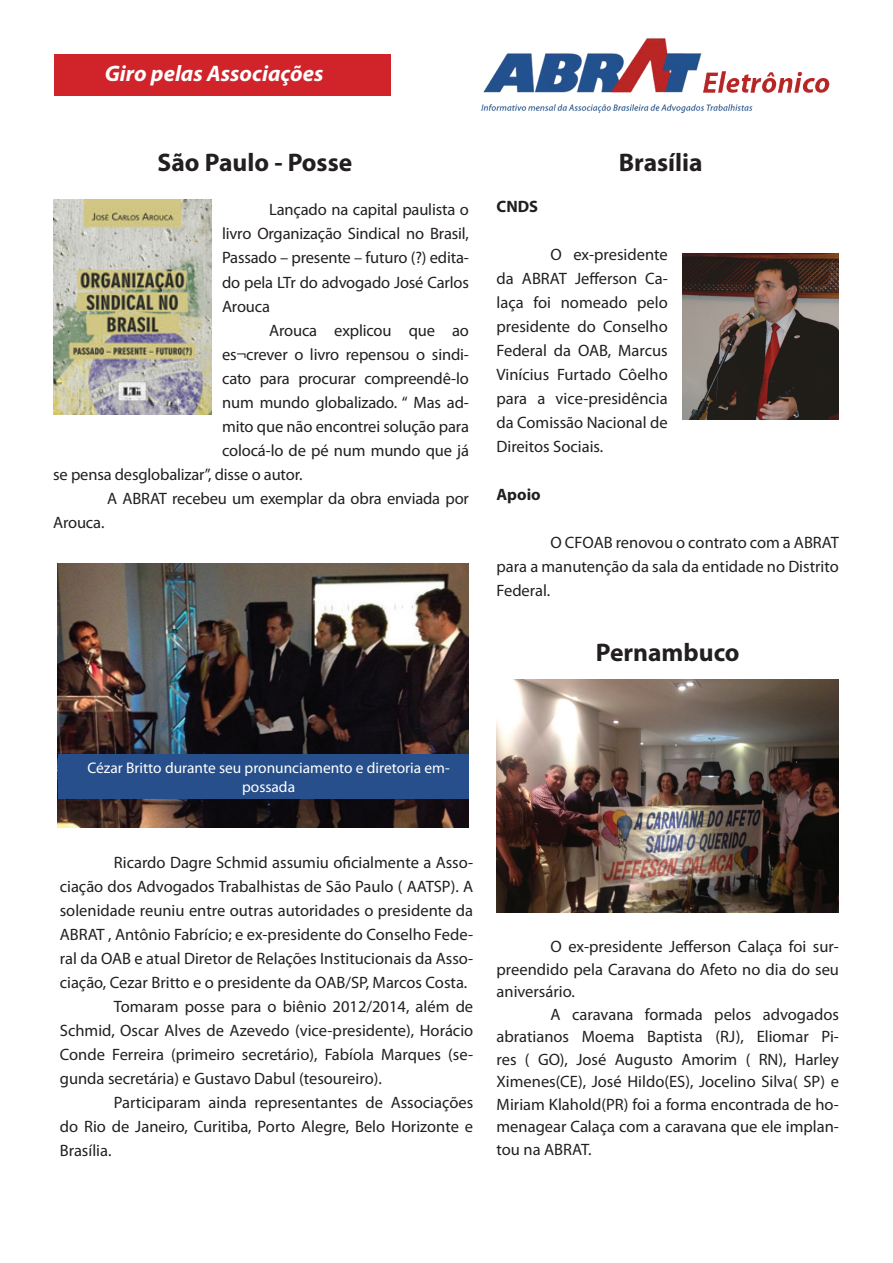
<style>
.page{position:relative;width:893px;height:1263px;background:#fff}
.page>*{position:absolute;margin:0;border:0;box-sizing:border-box;transform-origin:0 0}
.t1{font:700 25.5px "Myriad Pro";color:#231f20}
.t2{font:italic 700 22.5px "Myriad Pro";color:#fff}
.t3{font:16.5px/24px "Myriad Pro";color:#231f20;text-align:justify}
.t4{font:700 16.5px "Myriad Pro";color:#231f20}
.t5{font:15.45px/18.5px "Myriad Pro";color:#fff;text-align:center}
</style>
<div class="page">
<img style="left:480px;top:38px;width:350px;height:76px">
<img style="left:58px;top:563px;width:411px;height:264px">
<div style="left:58px;top:754px;width:411px;height:44px;background:#274f8b"></div>
<img style="left:54px;top:200px;width:157px;height:215px">
<div style="left:54px;top:54px;width:336px;height:42px;background:#d1232a"></div>
<img style="left:497px;top:679px;width:342px;height:234px">
<img style="left:682px;top:253px;width:157px;height:167px">
<h2 class="t2" style="left:105px;top:59px;width:220px">Giro pelas Associações</h2>
<h1 class="t1" style="left:157px;top:145px;width:196px">São Paulo - Posse</h1>
<p class="t3" style="left:222px;top:198px;width:248px;text-indent:47px">Lançado na capital paulista o livro Organização Sindical no Brasil, Passado – presente – futuro (?) edita&shy;do pela LTr do advogado José Carlos Arouca</p>
<p class="t3" style="left:269px;top:318px;width:201px">Arouca explicou que ao</p>
<p class="t3" style="left:222px;top:342px;width:248px">es¬crever o livro repensou o sindi-</p>
<p class="t3" style="left:222px;top:366px;width:248px">cato para procurar compreendê-lo</p>
<p class="t3" style="left:222px;top:390px;width:248px">num mundo globalizado. “ Mas ad-</p>
<p class="t3" style="left:222px;top:414px;width:248px">mito que não encontrei solução para</p>
<p class="t3" style="left:222px;top:438px;width:248px">colocá-lo de pé num mundo que já</p>
<p class="t3" style="left:53px;top:462px;width:251px">se pensa desglobalizar”, disse o autor.</p>
<p class="t3" style="left:107px;top:486px;width:363px">A ABRAT recebeu um exemplar da obra enviada por</p>
<p class="t3" style="left:53px;top:510px;width:53px">Arouca.</p>
<h1 class="t1" style="left:619px;top:145px;width:85px">Brasília</h1>
<p class="t4" style="left:497px;top:196px;width:43px">CNDS</p>
<p class="t3" style="left:497px;top:242px;width:173px;text-indent:54px">O ex-presidente da ABRAT Jefferson Ca&shy;laça foi nomeado pelo presidente do Conselho Federal da OAB, Marcus Vinícius Furtado Côelho para a vice-presidência da Comissão Nacional de Direitos Sociais.</p>
<p class="t4" style="left:497px;top:484px;width:46px">Apoio</p>
<p class="t3" style="left:497px;top:531px;width:344px;text-indent:54px">O CFOAB renovou o contrato com a ABRAT para a manutenção da sala da entidade no Distrito Federal.</p>
<h1 class="t1" style="left:596px;top:635px;width:145px">Pernambuco</h1>
<p class="t5" style="left:87px;top:758px;width:364px">Cézar Britto durante seu pronunciamento e diretoria em&shy;possada</p>
<p class="t3" style="left:114px;top:850px;width:361px">Ricardo Dagre Schmid assumiu oficialmente a Asso-</p>
<p class="t3" style="left:60px;top:874px;width:415px">ciação dos Advogados Trabalhistas de São Paulo ( AATSP). A</p>
<p class="t3" style="left:60px;top:898px;width:415px">solenidade reuniu entre outras autoridades o presidente da</p>
<p class="t3" style="left:60px;top:922px;width:415px">ABRAT , Antônio Fabrício; e ex-presidente do Conselho Fede-</p>
<p class="t3" style="left:60px;top:946px;width:415px">ral da OAB e atual Diretor de Relações Institucionais da Asso-</p>
<p class="t3" style="left:60px;top:970px;width:409px">ciação, Cezar Britto e o presidente da OAB/SP, Marcos Costa.</p>
<p class="t3" style="left:114px;top:994px;width:361px">Tomaram posse para o biênio 2012/2014, além de</p>
<p class="t3" style="left:60px;top:1018px;width:415px">Schmid, Oscar Alves de Azevedo (vice-presidente), Horácio</p>
<p class="t3" style="left:60px;top:1042px;width:415px">Conde Ferreira (primeiro secretário), Fabíola Marques (se-</p>
<p class="t3" style="left:60px;top:1066px;width:323px">gunda secretária) e Gustavo Dabul (tesoureiro).</p>
<p class="t3" style="left:114px;top:1090px;width:361px">Participaram ainda representantes de Associações</p>
<p class="t3" style="left:60px;top:1114px;width:415px">do Rio de Janeiro, Curitiba, Porto Alegre, Belo Horizonte e</p>
<p class="t3" style="left:60px;top:1138px;width:53px">Brasília.</p>
<p class="t3" style="left:497px;top:935px;width:344px;line-height:22.5px;text-indent:54px">O ex-presidente Jefferson Calaça foi sur&shy;preendido pela Caravana do Afeto no dia do seu aniversário.</p>
<p class="t3" style="left:497px;top:1003px;width:344px;line-height:22.5px;text-indent:54px">A caravana formada pelos advogados abratianos Moema Baptista (RJ), Eliomar Pi&shy;res ( GO), José Augusto Amorim ( RN), Harley Ximenes(CE), José Hildo(ES), Jocelino Silva( SP) e Miriam Klahold(PR) foi a forma encontrada de ho&shy;menagear Calaça com a caravana que ele implan&shy;tou na ABRAT.</p>
</div>
